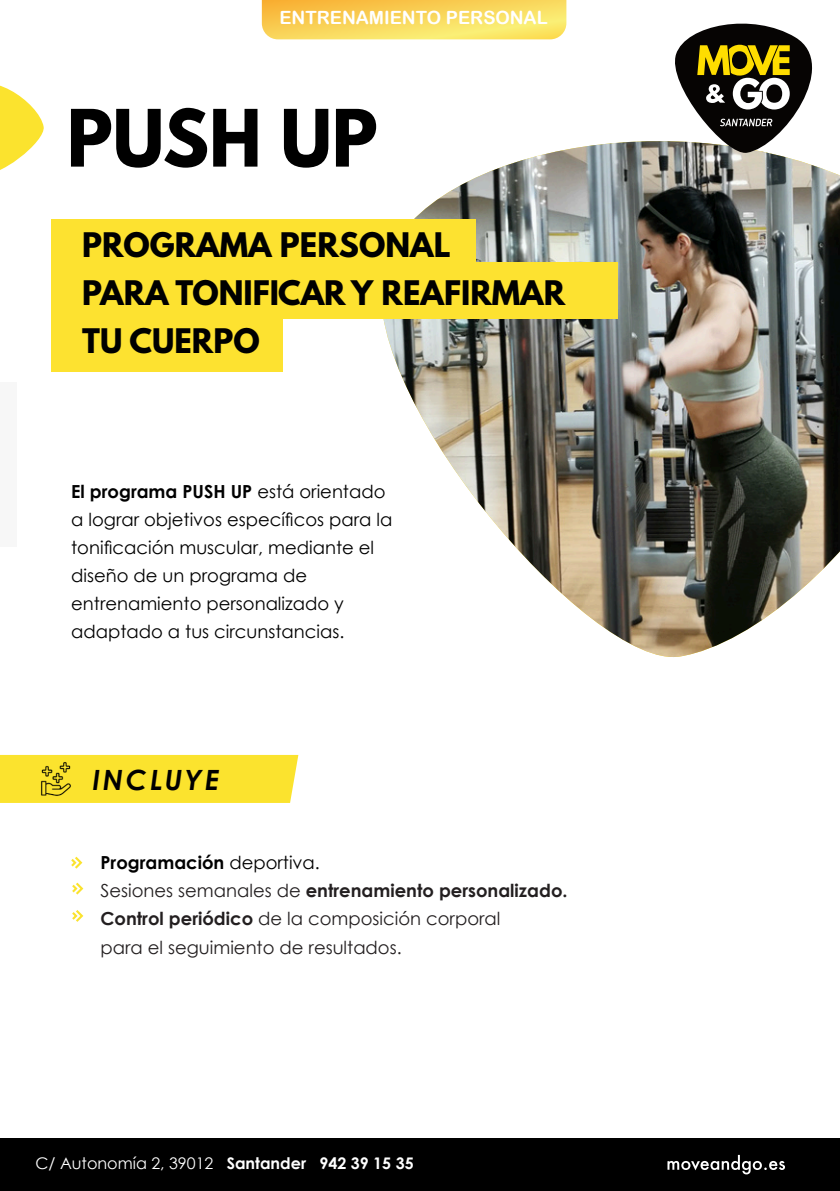
<style>
.page{position:relative;width:840px;height:1191px;background:#fff}
.page>*{position:absolute;margin:0;border:0;box-sizing:border-box;transform-origin:0 0}
.t1{font:700 70px "League Spartan";color:#000}
.t2{font:700 30px/48px "League Spartan";color:#000}
.t3{font:italic 700 28px "Century Gothic";letter-spacing:.1em;color:#000}
.t4{font:18.2px "Arial Rounded MT Bold";color:#fff}
.t5{font:18px/28px "Century Gothic";color:#000}
.t6{font:18px/28px "Century Gothic";color:#231f20}
.t7{font:16px "Century Gothic";color:#fff}
.s1{font-weight:700}
.s2{font-weight:700;color:#000}
.s3{color:#000}
</style>
<div class="page">
<div style="left:0;top:755px;width:298px;height:48px;background:#fbe32e"></div>
<img style="left:380px;top:141px;width:459px;height:516px">
<div style="left:51px;top:219px;width:424px;height:52px;background:#fde230"></div>
<div style="left:51px;top:262px;width:566px;height:56px;background:#fde230"></div>
<div style="left:51px;top:316px;width:231px;height:56px;background:#fde230"></div>
<div style="left:0;top:382px;width:17px;height:164px;background:#f7f7f7"></div>
<svg style="left:71px;top:857px;width:11px;height:12px"></svg>
<svg style="left:72px;top:883px;width:11px;height:11px"></svg>
<svg style="left:72px;top:910px;width:11px;height:12px"></svg>
<div style="left:0;top:1138px;width:839px;height:53px;background:#000"></div>
<svg style="left:667px;top:1155px;width:118px;height:19px"></svg>
<svg style="left:666px;top:23px;width:173px;height:133px"></svg>
<svg style="left:0;top:85px;width:44px;height:85px"></svg>
<img style="left:37px;top:760px;width:37px;height:37px">
<img style="left:262px;top:0;width:304px;height:39px">
<p class="t4" style="left:279px;top:6px;width:270px">ENTRENAMIENTO PERSONAL</p>
<h1 class="t1" style="left:67px;top:84px;width:312px">PUSH UP</h1>
<h2 class="t2" style="left:82px;top:221px;width:484px">PROGRAMA PERSONAL<br>PARA TONIFICAR Y REAFIRMAR<br>TU CUERPO</h2>
<p class="t5" style="left:71px;top:479px;width:322px"><span class="s1">El programa PUSH UP</span> está orientado a lograr objetivos específicos para la tonificación muscular, mediante el diseño de un programa de entrenamiento personalizado y adaptado a tus circunstancias.</p>
<h3 class="t3" style="left:92px;top:769px;width:129px">INCLUYE</h3>
<p class="t6" style="left:100px;top:851px;width:468px"><span class="s2">Programación</span> <span class="s3">deportiva.<br></span>Sesiones semanales de <span class="s1">entrenamiento personalizado.<br>Control periódico</span> de la composición corporal<br>para el seguimiento de resultados.</p>
<p class="t7" style="left:36px;top:1157px;width:379px">C/ Autonomía 2, 39012 <span class="s1">Santander 942 39 15 35</span></p>
</div>
